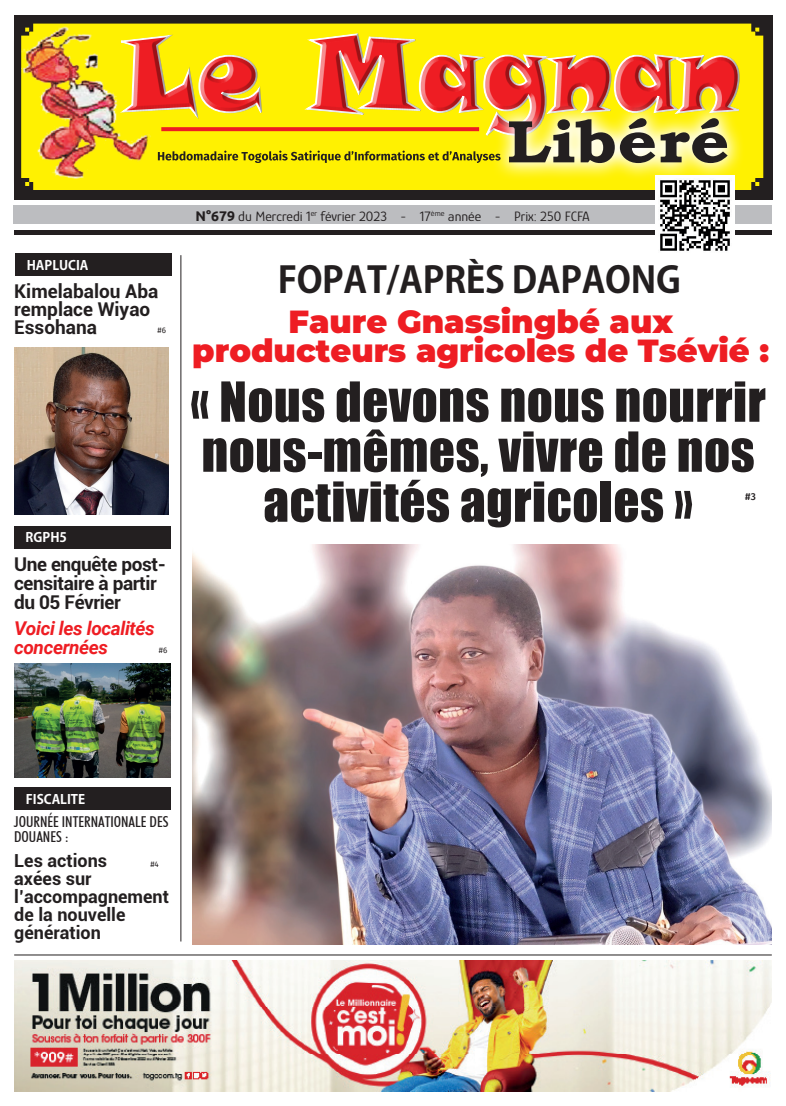
<style>
.page{position:relative;width:786px;height:1106px;background:#fff}
.page>*{position:absolute;margin:0;border:0;box-sizing:border-box;transform-origin:0 0}
.t1{font:51px/50px "Impact";letter-spacing:.01em;color:#231f20;text-align:center}
.t2{font:700 36px "Koz Go Pro";letter-spacing:-.01em;color:#231f20}
.t3{font:900 32px/29px "Montserrat";color:#ee1d23;text-align:center}
.t4{font:700 19px/19px "Roboto";letter-spacing:-.02em;color:#231f20}
.t5{font:700 19px/18px "Roboto";color:#231f20}
.t6{font:italic 700 19px/19px "Roboto";letter-spacing:-.02em;color:#ee1d23}
.t7{font:700 18px/18px "Roboto";color:#231f20}
.t8{font:500 condensed 15px/15px "Futura BT";color:#231f20}
.t9{font:14px "Glory";color:#231f20}
.t10{font:700 13px "Koz Go Pr 6 N";color:#fff}
.t11{font:500 10px "Fira Sans";color:#231f20}
.t12{font:8px "Fira Sans";color:#231f20}
.s1{font-family:"Ubuntu";font-weight:700}
</style>
<div class="page">
<div style="left:14px;top:205px;width:757px;height:19px;background:#bcbdc0"></div>
<div style="left:14px;top:16px;width:758px;height:184px;background:#231f20"></div>
<div style="left:13px;top:23px;width:752px;height:177px;background:#231f20"></div>
<div style="left:25px;top:24px;width:738px;height:166px;background:#fff101"></div>
<img style="left:21px;top:24px;width:130px;height:156px">
<div style="left:119px;top:33px;width:620px;height:103px;background:#231f20;opacity:.88"></div>
<svg style="left:490px;top:100px;width:255px;height:81px;background:#f6d33e"></svg>
<svg style="left:508px;top:118px;width:219px;height:45px"></svg>
<svg style="left:158px;top:151px;width:342px;height:12px"></svg>
<div style="left:14px;top:230px;width:757px;height:5px;background:#231f20"></div>
<img style="left:655px;top:176px;width:79px;height:75px">
<img style="left:14px;top:960px;width:757px;height:131px">
<hr style="left:14px;top:954px;width:757px;height:1px;background:#231f20">
<div style="left:15px;top:253px;width:156px;height:23px;background:#231f20"></div>
<div style="left:14px;top:526px;width:156px;height:22px;background:#231f20"></div>
<div style="left:15px;top:787px;width:155px;height:23px;background:#231f20"></div>
<hr style="left:180px;top:255px;width:1px;height:686px;background:#231f20">
<img style="left:14px;top:347px;width:155px;height:167px">
<img style="left:14px;top:663px;width:156px;height:114px">
<img style="left:193px;top:544px;width:578px;height:400px">
<p class="t10" style="left:27px;top:258px;width:63px">HAPLUCIA</p>
<p class="t5" style="left:14px;top:282px;width:145px">Kimelabalou Aba remplace Wiyao<br>Essohana</p>
<p class="t12" style="left:157px;top:324px;width:10px">#6</p>
<p class="t10" style="left:26px;top:530px;width:43px">RGPH5</p>
<p class="t4" style="left:14px;top:554px;width:153px">Une enquête post&shy;censitaire à partir du 05 Février</p>
<p class="t6" style="left:14px;top:618px;width:142px">Voici les localités concernées</p>
<p class="t12" style="left:159px;top:644px;width:10px">#6</p>
<p class="t9" style="left:195px;top:208px;width:396px"><span class="s1">N°679</span> du Mercredi 1<sup>er</sup> février 2023 - 17<sup>ème</sup> année - Prix: 250 FCFA</p>
<p class="t2" style="left:277px;top:257px;width:404px">FOPAT/APRÈS DAPAONG</p>
<p class="t3" style="left:192px;top:306px;width:578px">Faure Gnassingbé aux producteurs agricoles de Tsévié :</p>
<p class="t1" style="left:190px;top:375px;width:576px">« Nous devons nous nourrir nous-mêmes, vivre de nos activités agricoles »</p>
<p class="t11" style="left:745px;top:488px;width:12px">#3</p>
<p class="t10" style="left:26px;top:792px;width:61px">FISCALITE</p>
<p class="t8" style="left:14px;top:814px;width:156px">JOURNÉE INTERNATIONALE DES<br>DOUANES :</p>
<p class="t7" style="left:14px;top:851px;width:156px">Les actions<br>axées sur l’accompagnement de la nouvelle génération</p>
<p class="t12" style="left:150px;top:858px;width:10px">#4</p>
</div>
